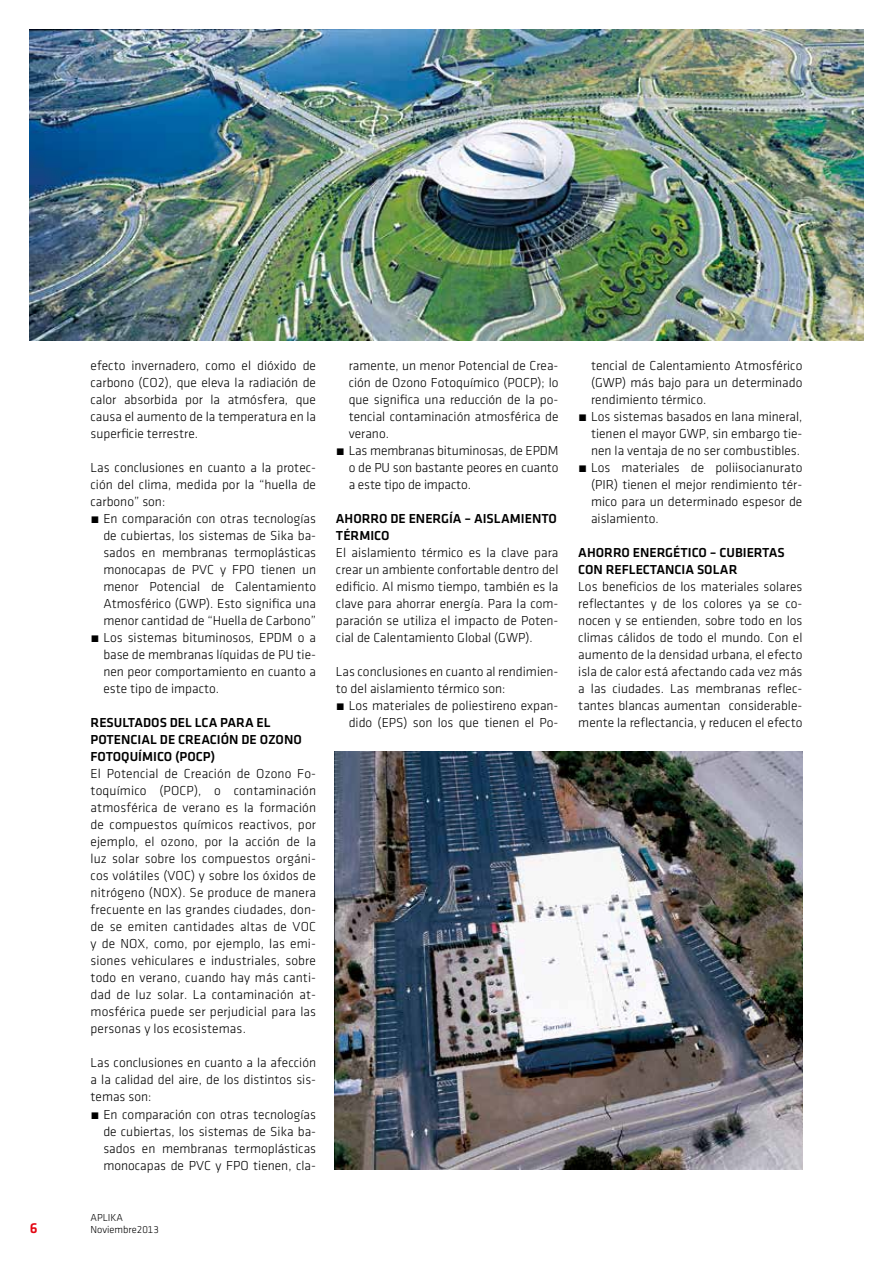
<style>
.page{position:relative;width:893px;height:1263px;background:#fff}
.page>*{position:absolute;margin:0;border:0;box-sizing:border-box;transform-origin:0 0}
.t1{font:500 15px "Klavika";color:#e30613}
.t2{font:13.5px/17px "Klavika Light TF";color:#000;text-align:justify}
.t3{font:500 13.5px/17px "Klavika";color:#000}
.t4{font:10.5px/12.6px "Klavika Light TF";color:#000}
.s1{font-family:"Klavika"}
</style>
<div class="page">
<img style="left:29px;top:30px;width:834px;height:310px">
<img style="left:334px;top:751px;width:468px;height:418px">
<p class="t2" style="left:91px;top:357px;width:227px">efecto invernadero, como el dióxido de carbono (CO2), que eleva la radiación de calor absorbida por la atmósfera, que causa el aumento de la temperatura en la superficie terrestre.</p>
<p class="t2" style="left:91px;top:459px;width:227px">Las conclusiones en cuanto a la protec&shy;ción del clima, medida por la “huella de carbono” son:</p>
<p class="t2" style="left:103px;top:510px;width:214px;text-indent:-13px"><span class="s1">•</span> En comparación con otras tecnologías de cubiertas, los sistemas de Sika ba&shy;sados en membranas termoplásticas monocapas de PVC y FPO tienen un menor Potencial de Calentamiento Atmosférico (GWP). Esto significa una menor cantidad de “Huella de Carbono”</p>
<p class="t2" style="left:103px;top:629px;width:214px;text-indent:-13px"><span class="s1">•</span> Los sistemas bituminosos, EPDM o a base de membranas líquidas de PU tie&shy;nen peor comportamiento en cuanto a este tipo de impacto.</p>
<p class="t3" style="left:91px;top:714px;width:213px">RESULTADOS DEL LCA PARA EL<br>POTENCIAL DE CREACIÓN DE OZONO<br>FOTOQUÍMICO (POCP)</p>
<p class="t2" style="left:91px;top:765px;width:227px">El Potencial de Creación de Ozono Fo&shy;toquímico (POCP), o contaminación atmosférica de verano es la formación de compuestos químicos reactivos, por ejemplo, el ozono, por la acción de la luz solar sobre los compuestos orgáni&shy;cos volátiles (VOC) y sobre los óxidos de nitrógeno (NOX). Se produce de manera frecuente en las grandes ciudades, don&shy;de se emiten cantidades altas de VOC y de NOX, como, por ejemplo, las emi&shy;siones vehiculares e industriales, sobre todo en verano, cuando hay más canti&shy;dad de luz solar. La contaminación at&shy;mosférica puede ser perjudicial para las personas y los ecosistemas.</p>
<p class="t2" style="left:91px;top:1055px;width:227px">Las conclusiones en cuanto a la afección a la calidad del aire, de los distintos sis&shy;temas son:</p>
<p class="t2" style="left:103px;top:1106px;width:214px;text-indent:-13px"><span class="s1">•</span> En comparación con otras tecnologías de cubiertas, los sistemas de Sika ba&shy;sados en membranas termoplásticas monocapas de PVC y FPO tienen, cla-</p>
<p class="t1" style="left:30px;top:1220px;width:9px">6</p>
<p class="t4" style="left:91px;top:1211px;width:70px">APLIKA<br>Noviembre2013</p>
<p class="t2" style="left:349px;top:357px;width:211px">ramente, un menor Potencial de Crea&shy;ción de Ozono Fotoquímico (POCP); lo que significa una reducción de la po&shy;tencial contaminación atmosférica de verano.</p>
<p class="t2" style="left:349px;top:442px;width:211px;text-indent:-13px"><span class="s1">•</span> Las membranas bituminosas, de EPDM o de PU son bastante peores en cuanto a este tipo de impacto.</p>
<p class="t3" style="left:336px;top:510px;width:223px">AHORRO DE ENERGÍA – AISLAMIENTO<br>TÉRMICO</p>
<p class="t2" style="left:336px;top:544px;width:224px">El aislamiento térmico es la clave para crear un ambiente confortable dentro del edificio. Al mismo tiempo, también es la clave para ahorrar energía. Para la com&shy;paración se utiliza el impacto de Poten&shy;cial de Calentamiento Global (GWP).</p>
<p class="t2" style="left:336px;top:663px;width:224px">Las conclusiones en cuanto al rendimien&shy;to del aislamiento térmico son:</p>
<p class="t2" style="left:336px;top:697px;width:224px;text-align:right"><span class="s1">•</span> Los materiales de poliestireno expan&shy;dido (EPS) son los que tienen el Po-</p>
<p class="t2" style="left:591px;top:357px;width:213px">tencial de Calentamiento Atmosférico (GWP) más bajo para un determinado rendimiento térmico.</p>
<p class="t2" style="left:591px;top:408px;width:213px;text-indent:-13px"><span class="s1">•</span> Los sistemas basados en lana mineral, tienen el mayor GWP, sin embargo tie&shy;nen la ventaja de no ser combustibles.</p>
<p class="t2" style="left:591px;top:459px;width:213px;text-indent:-13px"><span class="s1">•</span> Los materiales de poliisocianurato (PIR) tienen el mejor rendimiento tér&shy;mico para un determinado espesor de aislamiento.</p>
<p class="t3" style="left:578px;top:544px;width:208px">AHORRO ENERGÉTICO – CUBIERTAS<br>CON REFLECTANCIA SOLAR</p>
<p class="t2" style="left:578px;top:578px;width:226px">Los beneficios de los materiales solares reflectantes y de los colores ya se co&shy;nocen y se entienden, sobre todo en los climas cálidos de todo el mundo. Con el aumento de la densidad urbana, el efecto isla de calor está afectando cada vez más a las ciudades. Las membranas reflec&shy;tantes blancas aumentan considerable&shy;mente la reflectancia, y reducen el efecto</p>
</div>
